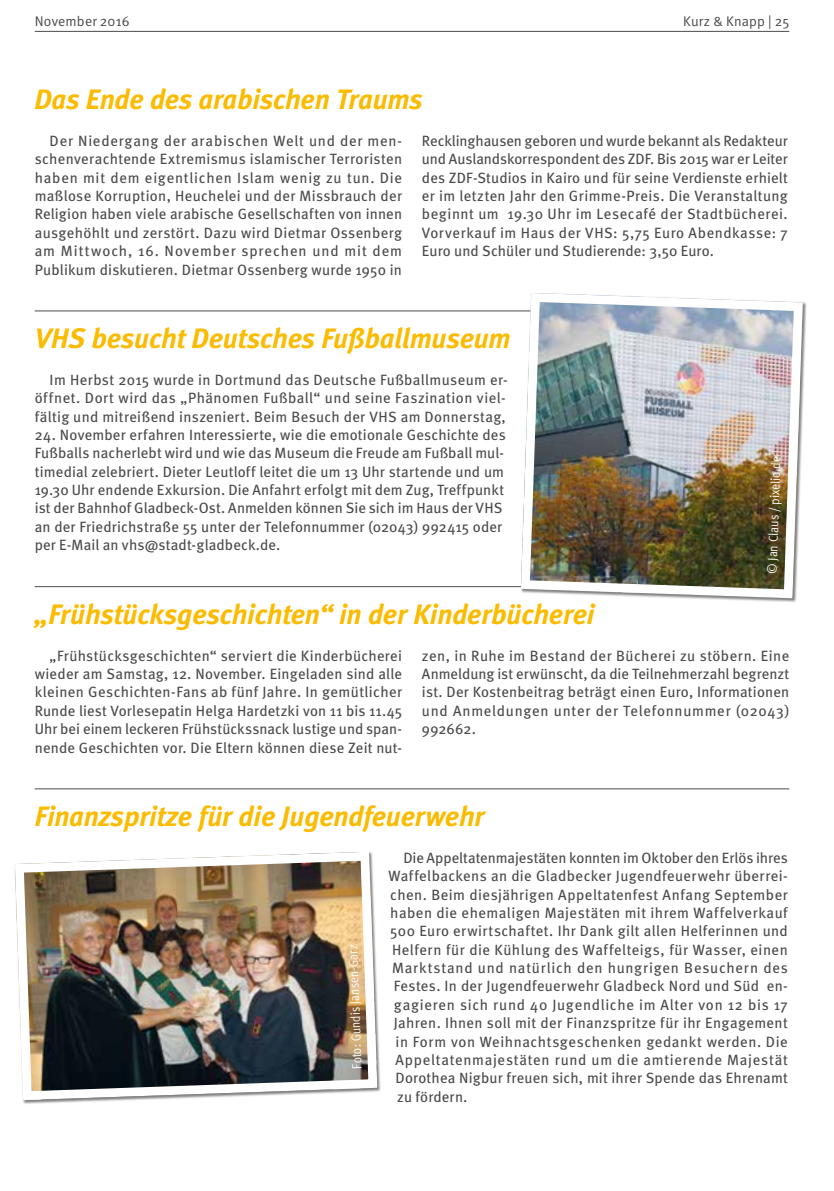
<style>
.page{position:relative;width:834px;height:1191px;background:#fff}
.page>*{position:absolute;margin:0;border:0;box-sizing:border-box;transform-origin:0 0}
.t1{font:italic 700 28px "Meta";letter-spacing:-.005em;color:#fabb00}
.t2{font:14.88px/18.4px "Meta";letter-spacing:.02em;color:#4b4b4d;text-align:justify}
.t3{font:14.88px "Meta";letter-spacing:.05em;color:#4b4b4d}
.t4{font:14.88px "Meta";color:#4b4b4d}
.t5{font:14.88px "Meta";letter-spacing:.045em;color:#4b4b4d}
.t6{font:14.88px "Meta";letter-spacing:.04em;color:#4b4b4d}
.t7{font:14px "Meta Normal";letter-spacing:.01em;color:#4b4b4d}
.t8{font:13.12px "Meta Cond Normal";color:#fff}
</style>
<div class="page">
<hr style="left:35px;top:31px;width:754px;height:1px;background:#4b4b4d">
<hr style="left:35px;top:310px;width:754px;height:1px;background:#4b4b4d">
<hr style="left:35px;top:586px;width:754px;height:1px;background:#4b4b4d">
<hr style="left:35px;top:788px;width:754px;height:1px;background:#4b4b4d">
<div style="left:520px;top:293px;width:286px;height:309px;background:#000;opacity:.5"></div>
<img style="left:521px;top:293px;width:281px;height:305px">
<div style="left:521px;top:293px;width:281px;height:305px;border:9px solid #fff;border-radius:10px"></div>
<img style="left:15px;top:852px;width:366px;height:252px">
<p class="t7" style="left:35px;top:13px;width:96px">November 2016</p>
<p class="t7" style="left:683px;top:13px;width:108px">Kurz &amp; Knapp | 25</p>
<h1 class="t1" style="left:34px;top:82px;width:390px">Das Ende des arabischen Traums</h1>
<p class="t2" style="left:35px;top:131px;width:369px;text-indent:15px">Der Niedergang der arabischen Welt und der men&shy;schenverachtende Extremismus islamischer Terroristen haben mit dem eigentlichen Islam wenig zu tun. Die maßlose Korruption, Heuchelei und der Missbrauch der Religion haben viele arabische Gesellschaften von innen ausgehöhlt und zerstört. Dazu wird Dietmar Ossenberg am Mittwoch, 16. November sprechen und mit dem Publikum diskutieren. Dietmar Ossenberg wurde 1950 in</p>
<p class="t2" style="left:422px;top:131px;width:367px">Recklinghausen geboren und wurde bekannt als Redakteur und Auslandskorrespondent des ZDF. Bis 2015 war er Leiter des ZDF-Studios in Kairo und für seine Verdienste erhielt er im letzten Jahr den Grimme-Preis. Die Veranstaltung beginnt um 19.30 Uhr im Lesecafé der Stadtbücherei.<br>Vorverkauf im Haus der VHS: 5,75 Euro Abendkasse: 7<br>Euro und Schüler und Studierende: 3,50 Euro.</p>
<h1 class="t1" style="left:35px;top:321px;width:477px">VHS besucht Deutsches Fußballmuseum</h1>
<p class="t2" style="left:35px;top:370px;width:474px;text-indent:15px">Im Herbst 2015 wurde in Dortmund das Deutsche Fußballmuseum er&shy;öffnet. Dort wird das „Phänomen Fußball“ und seine Faszination viel&shy;fältig und mitreißend inszeniert. Beim Besuch der VHS am Donnerstag,</p>
<p class="t2" style="left:35px;top:425px;width:472px;text-align:left">24. November erfahren Interessierte, wie die emotionale Geschichte des Fußballs nacherlebt wird und wie das Museum die Freude am Fußball mul&shy;timedial zelebriert. Dieter Leutloff leitet die um 13 Uhr startende und um 19.30 Uhr endende Exkursion. Die Anfahrt erfolgt mit dem Zug, Treffpunkt ist der Bahnhof Gladbeck-Ost. Anmelden können Sie sich im Haus der VHS an der Friedrichstraße 55 unter der Telefonnummer (02043) 992415 oder per E-Mail an vhs@stadt-gladbeck.de.</p>
<h1 class="t1" style="left:35px;top:596px;width:561px">„Frühstücksgeschichten“ in der Kinderbücherei</h1>
<p class="t8" style="left:764px;top:573px;width:119px;rotate:-88deg">© Jan Claus / pixelio.de</p>
<p class="t2" style="left:35px;top:646px;width:369px;text-indent:15px">„Frühstücksgeschichten“ serviert die Kinderbücherei wieder am Samstag, 12. November. Eingeladen sind alle kleinen Geschichten-Fans ab fünf Jahre. In gemütlicher Runde liest Vorlesepatin Helga Hardetzki von 11 bis 11.45<br>Uhr bei einem leckeren Frühstückssnack lustige und span&shy;nende Geschichten vor. Die Eltern können diese Zeit nut-</p>
<p class="t2" style="left:422px;top:646px;width:369px">zen, in Ruhe im Bestand der Bücherei zu stöbern. Eine Anmeldung ist erwünscht, da die Teilnehmerzahl begrenzt ist. Der Kostenbeitrag beträgt einen Euro, Informationen und Anmeldungen unter der Telefonnummer (02043)<br>992662.</p>
<h1 class="t1" style="left:35px;top:798px;width:451px">Finanzspritze für die Jugendfeuerwehr</h1>
<p class="t8" style="left:349px;top:1069px;width:126px;rotate:-92deg">Foto: Gundis Jansen-Garz</p>
<p class="t4" style="left:403px;top:848px;width:386px">Die Appeltatenmajestäten konnten im Oktober den Erlös ihres</p>
<p class="t2" style="left:388px;top:866px;width:401px">Waffelbackens an die Gladbecker Jugendfeuerwehr überrei-</p>
<p class="t2" style="left:390px;top:885px;width:399px">chen. Beim diesjährigen Appeltatenfest Anfang September</p>
<p class="t2" style="left:390px;top:903px;width:399px">haben die ehemaligen Majestäten mit ihrem Waffelverkauf</p>
<p class="t2" style="left:390px;top:921px;width:399px">500 Euro erwirtschaftet. Ihr Dank gilt allen Helferinnen und</p>
<p class="t2" style="left:392px;top:940px;width:397px">Helfern für die Kühlung des Waffelteigs, für Wasser, einen</p>
<p class="t3" style="left:392px;top:958px;width:397px">Marktstand und natürlich den hungrigen Besuchern des</p>
<p class="t2" style="left:393px;top:976px;width:395px">Festes. In der Jugendfeuerwehr Gladbeck Nord und Süd en-</p>
<p class="t5" style="left:393px;top:995px;width:395px">gagieren sich rund 40 Jugendliche im Alter von 12 bis 17</p>
<p class="t2" style="left:393px;top:1013px;width:395px">Jahren. Ihnen soll mit der Finanzspritze für ihr Engagement</p>
<p class="t6" style="left:395px;top:1032px;width:394px">in Form von Weihnachtsgeschenken gedankt werden. Die</p>
<p class="t3" style="left:395px;top:1050px;width:393px">Appeltatenmajestäten rund um die amtierende Majestät</p>
<p class="t2" style="left:395px;top:1068px;width:393px">Dorothea Nigbur freuen sich, mit ihrer Spende das Ehrenamt</p>
<p class="t2" style="left:397px;top:1087px;width:72px">zu fördern.</p>
</div>
